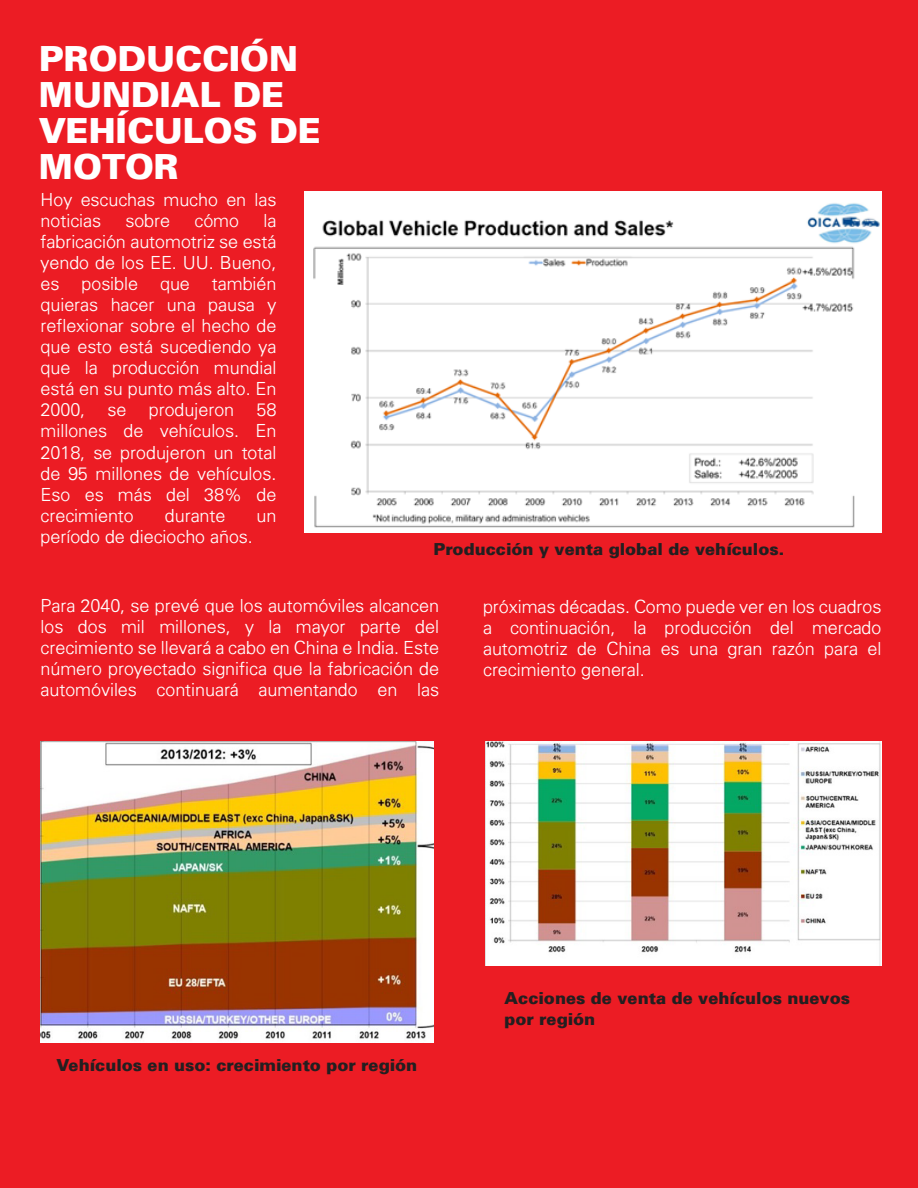
<style>
.page{position:relative;width:918px;height:1188px;background:#ec1c24}
.page>*{position:absolute;margin:0;border:0;box-sizing:border-box;transform-origin:0 0}
.t1{font:900 34.5px/36px "Univers";color:#fff}
.t2{font:300 18px/21px "Univers";color:#fff;text-align:justify}
.t3{font:900 16.5px/21px "Univers";color:#231f20}
</style>
<div class="page">
<img style="left:305px;top:192px;width:576px;height:340px">
<img style="left:485px;top:742px;width:396px;height:223px">
<img style="left:41px;top:742px;width:392px;height:300px">
<h1 class="t1" style="left:39px;top:39px;width:284px">PRODUCCIÓN<br>MUNDIAL DE<br>VEHÍCULOS DE<br>MOTOR</h1>
<p class="t2" style="left:41px;top:189px;width:237px">Hoy escuchas mucho en las noticias</p>
<p class="t2" style="left:41px;top:210px;width:237px;text-indent:223px">la fabricación automotriz se está yendo de los EE. UU. Bueno, es posible que también quieras hacer una pausa y reflexionar sobre el hecho de que esto está sucediendo ya que la producción mundial está en su punto más alto. En 2000, se produjeron 58 millones de vehículos. En 2018, se produjeron un total de 95 millones de vehículos.<br>Eso es más del 38% de crecimiento</p>
<p class="t2" style="left:125px;top:210px;width:46px">sobre</p>
<p class="t2" style="left:194px;top:210px;width:46px">cómo</p>
<p class="t2" style="left:165px;top:504px;width:62px">durante</p>
<p class="t2" style="left:257px;top:504px;width:21px">un</p>
<p class="t2" style="left:41px;top:525px;width:214px">período de dieciocho años.</p>
<p class="t3" style="left:433px;top:537px;width:352px">Producción y venta global de vehículos.</p>
<p class="t2" style="left:41px;top:595px;width:400px">Para 2040, se prevé que los automóviles alcancen los dos mil millones, y la mayor parte del crecimiento se llevará a cabo en China e India. Este número proyectado significa que la fabricación de automóviles continuará aumentando en las</p>
<p class="t2" style="left:483px;top:596px;width:400px">próximas décadas. Como puede ver en los cuadros a continuación, la producción del mercado automotriz de China es una gran razón para el crecimiento general.</p>
<p class="t3" style="left:57px;top:1054px;width:362px">Vehículos en uso: crecimiento por región</p>
<p class="t3" style="left:504px;top:987px;width:347px">Acciones de venta de vehículos nuevos por región</p>
</div>
